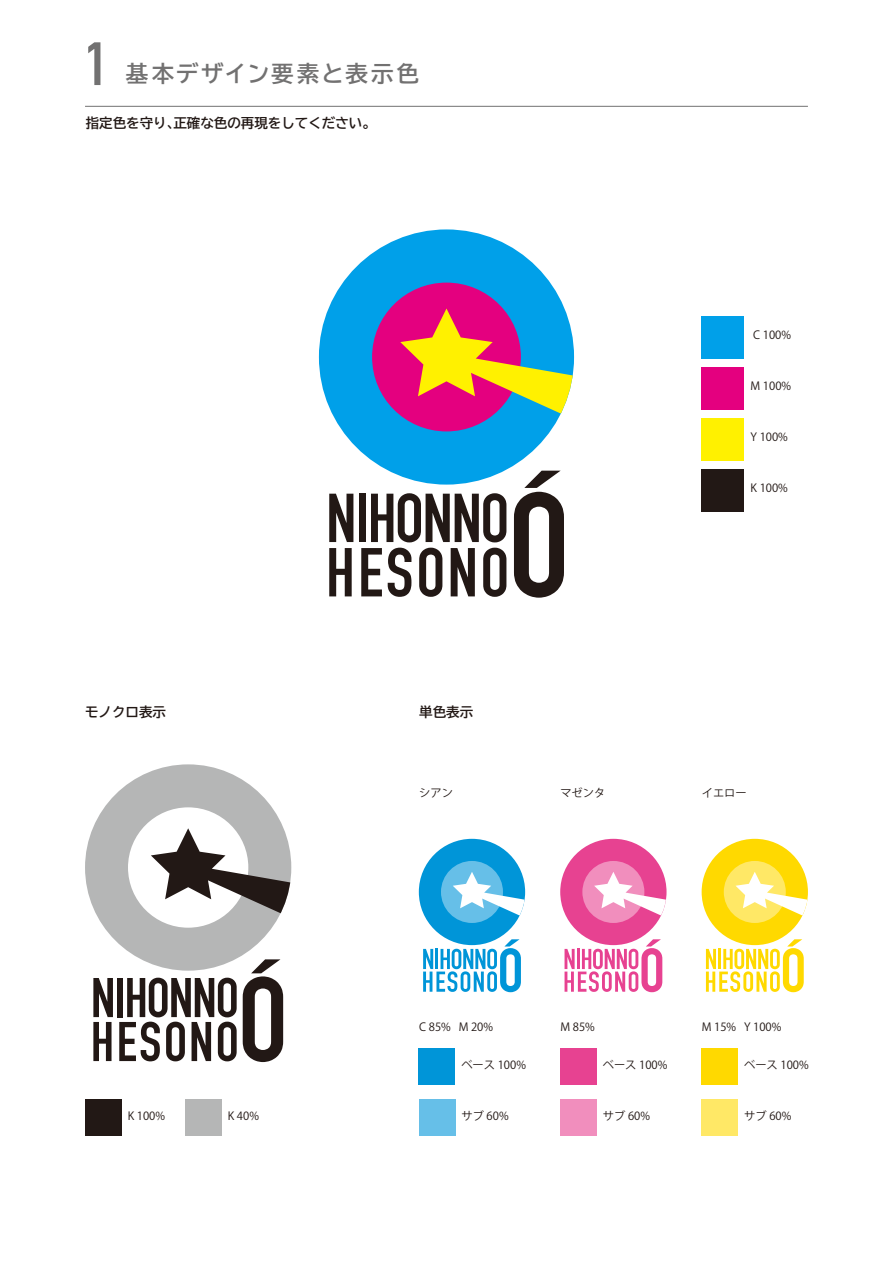
<style>
.page{position:relative;width:893px;height:1263px;background:#fff}
.page>*{position:absolute;margin:0;border:0;box-sizing:border-box;transform-origin:0 0}
.t1{font:700 60px "DIN Condensed";color:#727171}
.t2{font:700 22.5px "TBUD Go Std";letter-spacing:.095em;color:#727171}
.t3{font:700 13.5px "TBUD Go Std";color:#221815}
.t4{font:11.25px "Koz Go Pr 6 N";color:#221815}
</style>
<div class="page">
<div style="left:702px;top:316px;width:42px;height:42px;background:#00a0e9"></div>
<div style="left:702px;top:367px;width:42px;height:42px;background:#e4007f"></div>
<div style="left:702px;top:418px;width:42px;height:42px;background:#fff100"></div>
<div style="left:702px;top:469px;width:42px;height:42px;background:#221815"></div>
<div style="left:185px;top:1099px;width:36px;height:36px;background:#b5b6b6"></div>
<div style="left:85px;top:1099px;width:36px;height:36px;background:#221815"></div>
<div style="left:419px;top:1048px;width:36px;height:36px;background:#0095d8"></div>
<div style="left:419px;top:1099px;width:36px;height:36px;background:#66bfe8"></div>
<div style="left:560px;top:1048px;width:36px;height:36px;background:#e74291"></div>
<div style="left:560px;top:1099px;width:36px;height:36px;background:#f18ebd"></div>
<div style="left:702px;top:1048px;width:36px;height:36px;background:#ffd900"></div>
<div style="left:702px;top:1099px;width:36px;height:36px;background:#ffe866"></div>
<svg style="left:423px;top:939px;width:98px;height:53px"></svg>
<div style="left:419px;top:839px;width:106px;height:106px;background:#0095d8;border-radius:50%"></div>
<div style="left:441px;top:861px;width:62px;height:62px;background:#66bfe8;border-radius:50%"></div>
<svg style="left:453px;top:872px;width:72px;height:44px"></svg>
<svg style="left:564px;top:939px;width:98px;height:53px"></svg>
<div style="left:560px;top:839px;width:106px;height:106px;background:#e74291;border-radius:50%"></div>
<div style="left:582px;top:861px;width:62px;height:62px;background:#f18ebd;border-radius:50%"></div>
<svg style="left:594px;top:872px;width:72px;height:44px"></svg>
<svg style="left:706px;top:939px;width:98px;height:53px"></svg>
<div style="left:702px;top:839px;width:106px;height:106px;background:#ffd900;border-radius:50%"></div>
<div style="left:724px;top:861px;width:62px;height:62px;background:#ffe866;border-radius:50%"></div>
<svg style="left:735px;top:872px;width:73px;height:44px"></svg>
<svg style="left:329px;top:494px;width:24px;height:48px"></svg>
<div style="left:359px;top:494px;width:7px;height:48px;background:#221815"></div>
<svg style="left:371px;top:493px;width:135px;height:49px"></svg>
<svg style="left:329px;top:548px;width:23px;height:48px"></svg>
<svg style="left:361px;top:548px;width:21px;height:48px"></svg>
<svg style="left:388px;top:548px;width:23px;height:49px"></svg>
<svg style="left:419px;top:548px;width:23px;height:49px"></svg>
<svg style="left:451px;top:548px;width:24px;height:48px"></svg>
<svg style="left:483px;top:548px;width:23px;height:49px"></svg>
<svg style="left:514px;top:471px;width:50px;height:127px"></svg>
<div style="left:319px;top:229px;width:255px;height:256px;background:#00a0e9;border-radius:50%"></div>
<div style="left:372px;top:283px;width:149px;height:148px;background:#e4007f;border-radius:50%"></div>
<svg style="left:400px;top:308px;width:174px;height:106px"></svg>
<div style="left:117px;top:978px;width:6px;height:39px;background:#221815"></div>
<svg style="left:93px;top:978px;width:20px;height:83px"></svg>
<svg style="left:119px;top:978px;width:118px;height:83px"></svg>
<svg style="left:243px;top:959px;width:40px;height:103px"></svg>
<div style="left:85px;top:764px;width:206px;height:207px;background:#b5b6b6;border-radius:50%"></div>
<div style="left:128px;top:807px;width:120px;height:121px;background:#fff;border-radius:50%"></div>
<svg style="left:151px;top:828px;width:140px;height:86px"></svg>
<hr style="left:85px;top:106px;width:723px;height:1px;background:#727171">
<h1 class="t1" style="left:85px;top:29px;width:24px">1</h1>
<h2 class="t2" style="left:126px;top:55px;width:295px">基本デザイン要素と表示色</h2>
<p class="t3" style="left:86px;top:111px;width:292px">指定色を守り、正確な色の再現をしてください。</p>
<p class="t3" style="left:85px;top:700px;width:82px">モノクロ表示</p>
<p class="t3" style="left:419px;top:700px;width:55px">単色表示</p>
<p class="t4" style="left:753px;top:329px;width:39px">C 100%</p>
<p class="t4" style="left:751px;top:380px;width:42px">M 100%</p>
<p class="t4" style="left:750px;top:431px;width:39px">Y 100%</p>
<p class="t4" style="left:751px;top:482px;width:39px">K 100%</p>
<p class="t4" style="left:419px;top:787px;width:35px">シアン</p>
<p class="t4" style="left:560px;top:787px;width:46px">マゼンタ</p>
<p class="t4" style="left:702px;top:787px;width:46px">イエロー</p>
<p class="t4" style="left:419px;top:1021px;width:75px">C 85% M 20%</p>
<p class="t4" style="left:560px;top:1021px;width:36px">M 85%</p>
<p class="t4" style="left:702px;top:1021px;width:81px">M 15% Y 100%</p>
<p class="t4" style="left:128px;top:1109px;width:39px">K 100%</p>
<p class="t4" style="left:228px;top:1109px;width:33px">K 40%</p>
<p class="t4" style="left:461px;top:1058px;width:66px">ベース 100%</p>
<p class="t4" style="left:461px;top:1109px;width:49px">サブ 60%</p>
<p class="t4" style="left:603px;top:1058px;width:66px">ベース 100%</p>
<p class="t4" style="left:603px;top:1109px;width:49px">サブ 60%</p>
<p class="t4" style="left:744px;top:1058px;width:66px">ベース 100%</p>
<p class="t4" style="left:744px;top:1109px;width:49px">サブ 60%</p>
</div>
